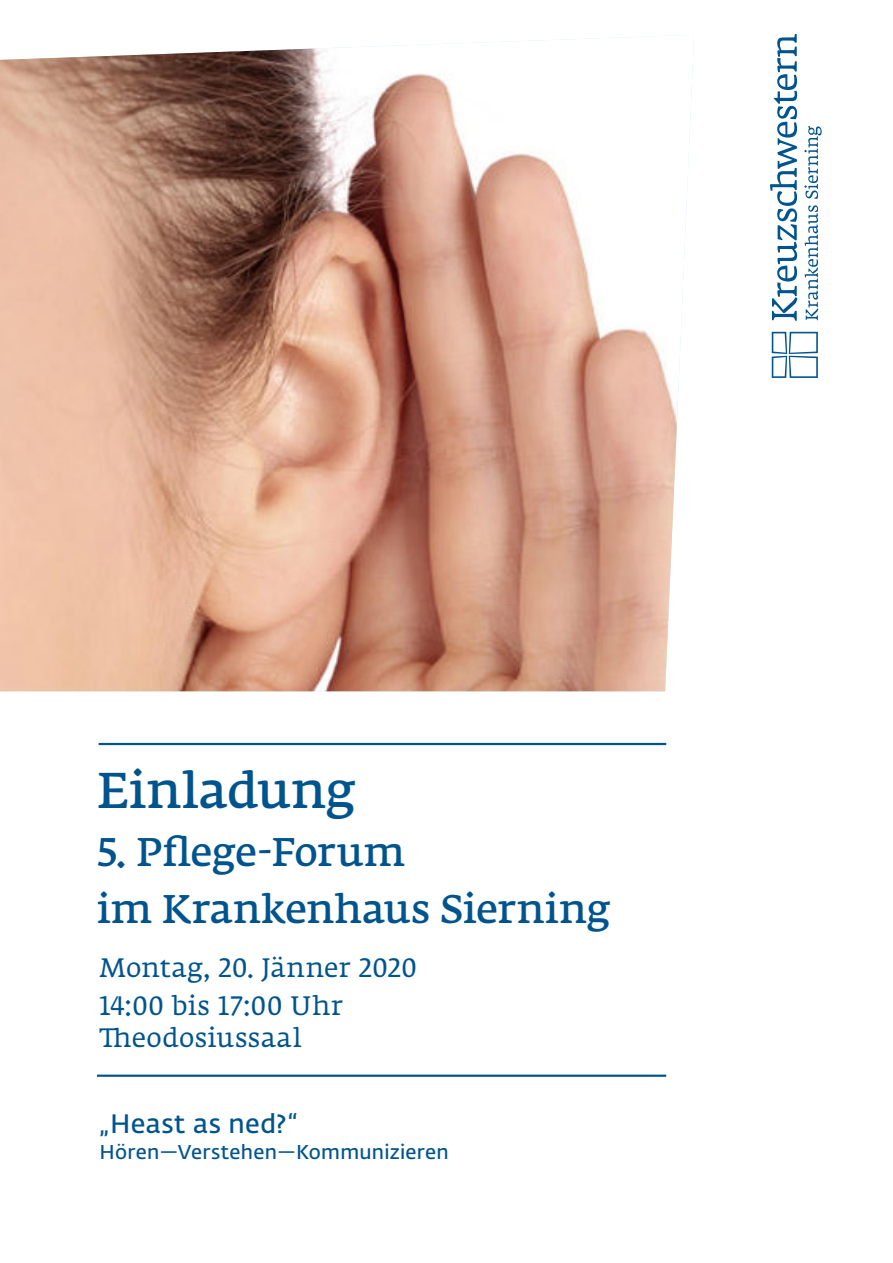
<style>
.page{position:relative;width:893px;height:1263px;background:#fff}
.page>*{position:absolute;margin:0;border:0;box-sizing:border-box;transform-origin:0 0}
.Titel_HL_Verhältnis{font:49.65px "Fedra Serif A Std Demi";color:#00548e}
.Titel_HL_Verhältnis-2{font:39.45px/56.8px "Fedra Serif A Std Demi";letter-spacing:.005em;color:#00548e}
.Titel_Zusatztext{font:26.4px "Fedra Serif A Std";letter-spacing:.015em;color:#00548e}
.Titel_Zusatztext-2{font:600 26.4px "Fedra Sans Std";letter-spacing:.02em;color:#00548e}
.Titel_Zusatztext-3{font:600 19.8px "Fedra Sans Std";letter-spacing:.015em;color:#00548e}
</style>
<div class="page">
<img style="left:0;top:35px;width:694px;height:656px">
<hr style="left:99px;top:743px;width:567px;height:2px;background:#00548e">
<hr style="left:97px;top:1074px;width:569px;height:3px;background:#00548e">
<svg style="left:770px;top:34px;width:27px;height:287px"></svg>
<svg style="left:772px;top:332px;width:46px;height:46px"></svg>
<svg style="left:804px;top:126px;width:18px;height:194px"></svg>
<p class="Titel_HL_Verhältnis" style="left:97px;top:758px;width:260px">Einladung</p>
<p class="Titel_HL_Verhältnis-2" style="left:97px;top:827px;width:515px">5. Pflege-Forum<br>im Krankenhaus Sierning</p>
<p class="Titel_Zusatztext" style="left:99px;top:951px;width:320px">Montag, 20. Jänner 2020</p>
<p class="Titel_Zusatztext" style="left:99px;top:988px;width:245px">14:00 bis 17:00 Uhr</p>
<p class="Titel_Zusatztext" style="left:99px;top:1021px;width:204px">Theodosiussaal</p>
<p class="Titel_Zusatztext-2" style="left:99px;top:1107px;width:199px">„Heast as ned?“</p>
<p class="Titel_Zusatztext-3" style="left:99px;top:1140px;width:351px">Hören—Verstehen—Kommunizieren</p>
</div>
